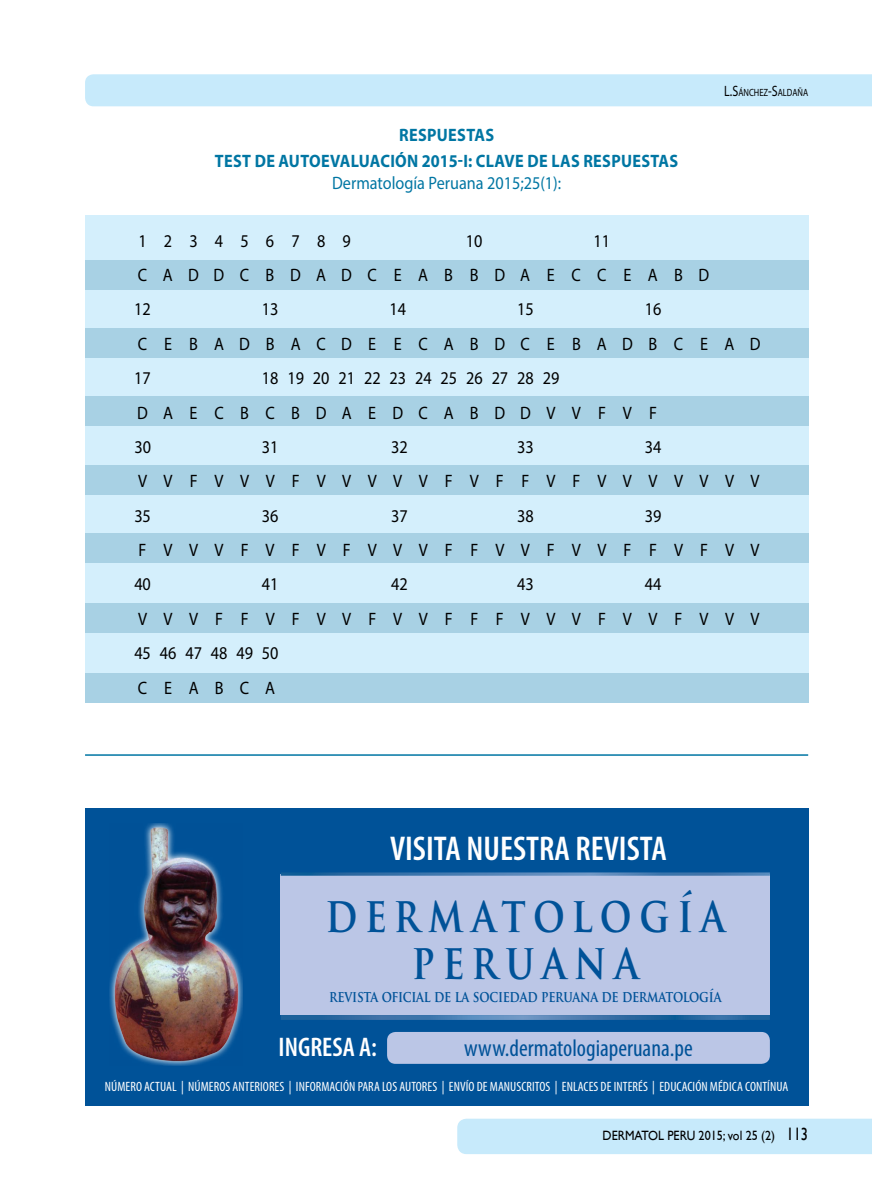
<style>
.page{position:relative;width:872px;height:1191px;background:#fff}
.page>*{position:absolute;margin:0;border:0;box-sizing:border-box;transform-origin:0 0}
.t1{font:700 48.3px/47.1px "Trajan Pro";letter-spacing:.195em;color:#005298;text-align:center;scale:.8 1}
.t2{font:600 condensed 34.5px "Myriad Pro";color:#fff}
.t3{font:600 condensed 27px "Myriad Pro";color:#fff}
.t4{font:condensed 24px "Myriad Pro";color:#005298}
.t5{font:18px/34.3px "Myriad Pro";letter-spacing:1.015em;color:#000;scale:.9 1}
.t6{font:700 18px/25.8px "Myriad Pro";letter-spacing:.02em;color:#0076a3;text-align:center;scale:.9 1}
.t7{font:18px/34.3px "Myriad Pro";letter-spacing:.95em;color:#000;scale:.9 1}
.t8{font:18px "Myriad Pro";color:#0076a3;scale:.9 1}
.t9{font:18px/34.3px "Myriad Pro";letter-spacing:.995em;color:#000;scale:.9 1}
.t10{font:18px/34.3px "Myriad Pro";letter-spacing:1.05em;color:#000;scale:.9 1}
.t11{font:18px/34.3px "Myriad Pro";letter-spacing:.975em;color:#000;scale:.9 1}
.t12{font:18px "Myriad Pro";letter-spacing:1.06em;color:#000;scale:.9 1}
.t13{font:700 15.6px "Trajan Pro";letter-spacing:-.015em;color:#005298;scale:.8 1}
.t14{font:condensed 13.5px "Myriad Pro";letter-spacing:.005em;color:#fff}
.t15{font:13.5px "Gill Sans";color:#000;scale:.9 1}
.t16{font:10.5px "Myriad Pro";color:#000;scale:.8 1}
.s1{font-size:15px}
.s2{font-size:18px}
</style>
<div class="page">
<div style="left:85px;top:74px;width:787px;height:32px;background:#c7eafb"></div>
<div style="left:457px;top:1118px;width:415px;height:36px;background:#c7eafb"></div>
<div style="left:85px;top:215px;width:723px;height:487px;background:#d4effc"></div>
<div style="left:85px;top:260px;width:723px;height:30px;background:#a8d1e4"></div>
<div style="left:85px;top:328px;width:723px;height:30px;background:#a8d1e4"></div>
<div style="left:85px;top:396px;width:723px;height:30px;background:#a8d1e4"></div>
<div style="left:85px;top:465px;width:723px;height:30px;background:#a8d1e4"></div>
<div style="left:85px;top:533px;width:723px;height:30px;background:#a8d1e4"></div>
<div style="left:85px;top:603px;width:723px;height:30px;background:#a8d1e4"></div>
<div style="left:85px;top:673px;width:723px;height:29px;background:#a8d1e4"></div>
<div style="left:85px;top:808px;width:723px;height:298px;background:#005298"></div>
<div style="left:281px;top:874px;width:489px;height:141px;background:#bbc6e6"></div>
<div style="left:387px;top:1032px;width:383px;height:31px;background:#bbc6e6;border-radius:9px"></div>
<svg style="left:281px;top:1015px;width:489px;height:5px"></svg>
<hr style="left:281px;top:872px;width:489px;height:3px;background:#fff">
<img style="left:109px;top:823px;width:134px;height:242px">
<hr style="left:85px;top:754px;width:723px;height:2px;background:#0076a3">
<h3 class="t6" style="left:215px;top:122px;width:516px">RESPUESTAS<br>TEST DE AUTOEVALUACIÓN 2015-I: CLAVE DE LAS RESPUESTAS</h3>
<h3 class="t8" style="left:332px;top:171px;width:256px">Dermatología Peruana 2015;25(1):</h3>
<p class="t16" style="left:724px;top:86px;width:106px"><span class="s1">L.S</span>ÁNCHEZ<span class="s1">-S</span>ALDAÑA</p>
<h3 class="t12" style="left:138px;top:229px;width:238px">123456789</h3>
<h3 class="t5" style="left:466px;top:223px;width:20px">10</h3>
<h3 class="t11" style="left:134px;top:223px;width:640px;text-indent:459px">11<br>CADDCBDADCEABBDAECCEABD<br>12</h3>
<h3 class="t5" style="left:262px;top:292px;width:20px">13</h3>
<h3 class="t5" style="left:389px;top:292px;width:20px">14</h3>
<h3 class="t5" style="left:517px;top:292px;width:20px">15</h3>
<h3 class="t9" style="left:134px;top:292px;width:697px;text-indent:510px">16<br>CEBADBACDEECABDCEBADBCEAD<br>17</h3>
<h3 class="t7" style="left:134px;top:361px;width:582px;text-indent:128px">18 19 20 21 22 23 24 25 26 27 28 29<br>DAECBCBDAEDCABDDVVFVF<br>30</h3>
<h3 class="t5" style="left:134px;top:429px;width:696px;text-indent:510px">34<br>VVFVVVFVVVVVFVFFVFVVVVVVV<br>35</h3>
<h3 class="t5" style="left:262px;top:429px;width:20px">31</h3>
<h3 class="t5" style="left:391px;top:429px;width:20px">32</h3>
<h3 class="t5" style="left:517px;top:429px;width:20px">33</h3>
<h3 class="t10" style="left:134px;top:498px;width:696px;text-indent:510px">39<br>FVVVFVFVFVVVFFVVFVVFFVFVV<br>40</h3>
<h3 class="t5" style="left:262px;top:498px;width:20px">36</h3>
<h3 class="t5" style="left:391px;top:498px;width:20px">37</h3>
<h3 class="t5" style="left:517px;top:498px;width:20px">38</h3>
<h3 class="t5" style="left:262px;top:567px;width:20px">41</h3>
<h3 class="t5" style="left:391px;top:567px;width:20px">42</h3>
<h3 class="t5" style="left:517px;top:567px;width:20px">43</h3>
<h3 class="t5" style="left:134px;top:567px;width:696px;text-indent:510px">44<br>VVVFFVFVVFVVFFFVVVFVVFVVV<br>45 46 47 48 49 50<br>CEABCA</h3>
<h2 class="t2" style="left:390px;top:827px;width:278px">VISITA NUESTRA REVISTA</h2>
<h1 class="t1" style="left:325px;top:891px;width:501px">DERMATOLOGÍA<br>PERUANA</h1>
<p class="t13" style="left:329px;top:986px;width:492px">REVISTA OFICIAL DE LA SOCIEDAD PERUANA DE DERMATOLOGÍA</p>
<h3 class="t4" style="left:464px;top:1034px;width:230px">www.dermatologiaperuana.pe</h3>
<h3 class="t3" style="left:279px;top:1030px;width:100px">INGRESA A:</h3>
<p class="t14" style="left:105px;top:1078px;width:685px">NÚMERO ACTUAL | NÚMEROS ANTERIORES | INFORMACIÓN PARA LOS AUTORES | ENVÍO DE MANUSCRITOS | ENLACES DE INTERÉS | EDUCACIÓN MÉDICA CONTÍNUA</p>
<p class="t15" style="left:602px;top:1127px;width:230px">DERMATOL PERU 2015; vol 25 (2) <span class="s2">113</span></p>
</div>
